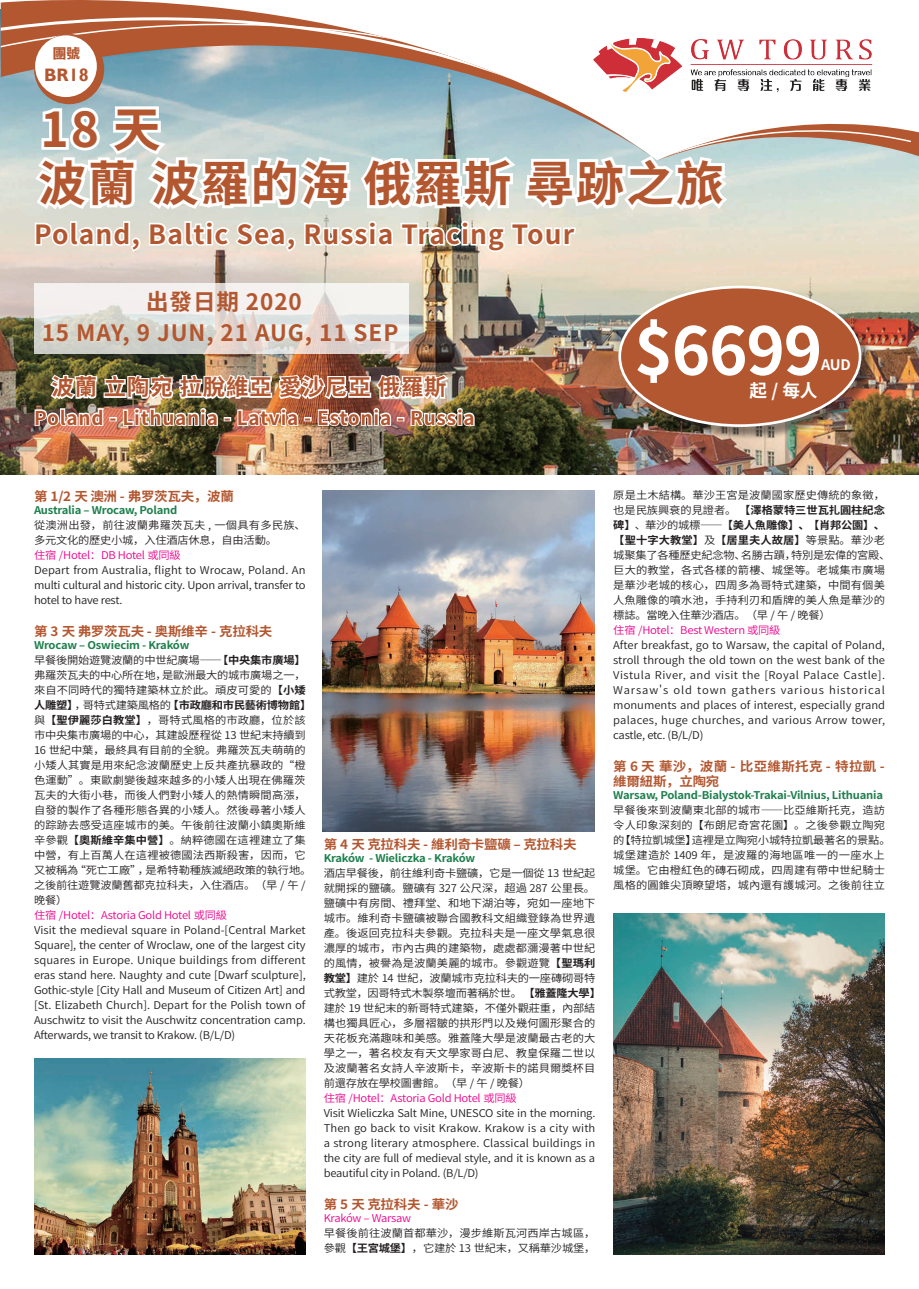
<style>
.page{position:relative;width:919px;height:1289px;background:#fff}
.page>*{position:absolute;margin:0;border:0;box-sizing:border-box;transform-origin:0 0}
.t1{font:700 65.55px "Noto Sans CJ Ksc";color:#fff}
.t2{font:700 48px "Noto Sans CJ Ksc";letter-spacing:.04em;color:#b35730}
.t3{font:700 26.4px "Noto Sans CJ Ksc";letter-spacing:.04em;color:#b35730}
.t4{font:700 22.5px "Noto Sans CJ Ksc";letter-spacing:.04em;color:#b35730}
.t5{font:700 22.35px "Noto Sans CJ Ksc";letter-spacing:.04em;color:#b35730}
.t6{font:700 19.05px "Noto Sans CJ Ksc";letter-spacing:.04em;color:#b35730}
.t7{font:700 18px "Gill Sans";color:#b35730}
.t8{font:700 17.7px "Noto Sans CJ Ksc";color:#fff}
.t9{font:700 14.55px "Noto Sans CJ Ksc";color:#fff}
.t10{font:13.5px "FZLTTHK GBK1 0";color:#b35730}
.t11{font:700 12.9px "Noto Sans CJ Ktc";letter-spacing:-.02em;color:#b35730;scale:1.05 1}
.t12{font:700 12.9px/15px "Noto Sans CJ Ktc";letter-spacing:.025em;color:#b35730;scale:1.05 1}
.t13{font:600 10.65px/15px "Noto Sans CJ Ktc";letter-spacing:.005em;color:#231f20;scale:1.05 1}
.t14{font:600 10.65px "Noto Sans CJ Ktc";letter-spacing:-.02em;color:#ed028c;scale:1.05 1}
.t15{font:700 10.65px "Noto Sans CJ Ktc";letter-spacing:-.02em;color:#1d7f4c;scale:1.05 1}
.s1{font-weight:700;color:#1d7f4c}
.s2{font-weight:700}
</style>
<div class="page">
<img style="left:0;top:10px;width:917px;height:464px">
<svg style="left:1px;top:0;width:30px;height:156px;background:#aa9488"></svg>
<img style="left:34px;top:1058px;width:271px;height:196px">
<img style="left:323px;top:490px;width:271px;height:341px">
<img style="left:613px;top:913px;width:271px;height:341px">
<img style="left:33px;top:372px;width:443px;height:56px">
<svg style="left:34px;top:283px;width:375px;height:71px"></svg>
<div style="left:620px;top:288px;width:254px;height:152px;background:#231f20;opacity:.5"></div>
<div style="left:619px;top:287px;width:241px;height:138px;background:#b35730;border-radius:50%"></div>
<svg style="left:31px;top:0;width:887px;height:254px"></svg>
<p class="t10" style="left:53px;top:46px;width:28px">團號</p>
<h3 class="t7" style="left:44px;top:64px;width:46px">BR18</h3>
<h2 class="t2" style="left:40px;top:102px;width:122px">18 天</h2>
<h2 class="t2" style="left:38px;top:156px;width:687px">波蘭 波羅的海 俄羅斯 尋跡之旅</h2>
<h3 class="t3" style="left:34px;top:219px;width:541px">Poland, Baltic Sea, Russia Tracing Tour</h3>
<h3 class="t4" style="left:146px;top:289px;width:157px">出發日期 2020</h3>
<h3 class="t4" style="left:42px;top:320px;width:358px">15 MAY, 9 JUN, 21 AUG, 11 SEP</h3>
<h3 class="t5" style="left:51px;top:374px;width:396px">波蘭 立陶宛 拉脫維亞 愛沙尼亞 俄羅斯</h3>
<h3 class="t6" style="left:34px;top:407px;width:442px">Poland - Lithuania - Latvia - Estonia - Russia</h3>
<h1 class="t1" style="left:634px;top:314px;width:189px">$6699</h1>
<h3 class="t8" style="left:749px;top:381px;width:69px">起/每人</h3>
<h3 class="t9" style="left:821px;top:356px;width:31px">AUD</h3>
<p class="t11" style="left:34px;top:489px;width:192px">第 1/2 天 澳洲 - 弗罗茨瓦夫，波蘭</p>
<p class="t15" style="left:34px;top:504px;width:138px">Australia – Wrocaw, Poland</p>
<p class="t13" style="left:34px;top:517px;width:260px">從澳洲出發，前往波蘭弗羅茨瓦夫 , 一個具有多民族、多元文化的歷史小城，入住酒店休息，自由活動。</p>
<p class="t14" style="left:34px;top:549px;width:141px">住宿 /Hotel：DB Hotel 或同級</p>
<p class="t13" style="left:34px;top:562px;width:260px;text-align:justify">Depart from Australia, flight to Wrocaw, Poland. An multi cultural and historic city. Upon arrival, transfer to hotel to have rest.</p>
<p class="t11" style="left:34px;top:624px;width:228px">第 3 天 弗罗茨瓦夫 - 奥斯维辛 - 克拉科夫</p>
<p class="t13" style="left:34px;top:637px;width:265px"><span class="s1">Wrocaw – Oswiecim - Kraków<br></span>早餐後開始遊覽波蘭的中世紀廣場——<span class="s2">【中央集市廣場】</span>弗羅茨瓦夫的中心所在地，是歐洲最大的城市廣場之一，來自不同時代的獨特建築林立於此。頑皮可愛的<span class="s2">【小矮人雕塑】</span>，哥特式建築風格的<span class="s2">【市政廳和市民藝術博物館】</span>與<span class="s2">【聖伊麗莎白教堂】</span>，哥特式風格的市政廳，位於該市中央集市廣場的中心，其建設歷程從 13 世紀末持續到<br>16 世紀中葉，最終具有目前的全貌。弗羅茨瓦夫萌萌的小矮人其實是用來紀念波蘭歷史上反共產抗暴政的“橙色運動”。東歐劇變後越來越多的小矮人出現在佛羅茨瓦夫的大街小巷，而後人們對小矮人的熱情瞬間高漲，自發的製作了各種形態各異的小矮人。然後尋著小矮人的踪跡去感受這座城市的美。午後前往波蘭小鎮奧斯維辛參觀<span class="s2">【奧斯維辛集中營】</span>。納粹德國在這裡建立了集中營，有上百萬人在這裡被德國法西斯殺害，因而，它又被稱為“死亡工廠”，是希特勒種族滅絕政策的執行地。之後前往遊覽波蘭舊都克拉科夫，入住酒店。（早 / 午 /晚餐）</p>
<p class="t14" style="left:34px;top:909px;width:185px">住宿 /Hotel：Astoria Gold Hotel 或同級</p>
<p class="t13" style="left:34px;top:923px;width:260px;text-align:justify">Visit the medieval square in Poland-[Central Market Square], the center of Wroclaw, one of the largest city squares in Europe. Unique buildings from different eras stand here. Naughty and cute [Dwarf sculpture], Gothic-style [City Hall and Museum of Citizen Art] and [St. Elizabeth Church]. Depart for the Polish town of Auschwitz to visit the Auschwitz concentration camp.<br>Afterwards, we transit to Krakow. (B/L/D)</p>
<p class="t11" style="left:323px;top:836px;width:242px">第 4 天 克拉科夫 - 維利奇卡鹽礦 – 克拉科夫</p>
<p class="t15" style="left:323px;top:851px;width:146px">Kraków - Wieliczka - Kraków</p>
<p class="t13" style="left:323px;top:865px;width:265px">酒店早餐後，前往維利奇卡鹽礦，它是一個從 13 世紀起就開採的鹽礦。鹽礦有 327 公尺深，超過 287 公里長。鹽礦中有房間、禮拜堂、和地下湖泊等，宛如一座地下城市。維利奇卡鹽礦被聯合國教科文組織登錄為世界遺產。後返回克拉科夫參觀。克拉科夫是一座文學氣息很濃厚的城市，市內古典的建築物，處處都瀰漫著中世紀的風情，被譽為是波蘭美麗的城市。參觀遊覽<span class="s2">【聖瑪利教堂】</span>建於 14 世紀，波蘭城市克拉科夫的一座磚砌哥特式教堂，因哥特式木製祭壇而著稱於世。 <span class="s2">【雅蓋隆大學】</span>建於 19 世紀末的新哥特式建築，不僅外觀莊重，內部結構也獨具匠心，多層褶皺的拱形門以及幾何圖形聚合的天花板充滿趣味和美感。雅蓋隆大學是波蘭最古老的大學之一，著名校友有天文學家哥白尼、教皇保羅二世以及波蘭著名女詩人辛波斯卡，辛波斯卡的諾貝爾獎杯目前還存放在學校圖書館。（早 / 午 / 晚餐）</p>
<p class="t14" style="left:323px;top:1091px;width:185px">住宿 /Hotel：Astoria Gold Hotel 或同級</p>
<p class="t13" style="left:323px;top:1105px;width:260px;text-align:justify">Visit Wieliczka Salt Mine, UNESCO site in the morning.<br>Then go back to visit Krakow. Krakow is a city with a strong literary atmosphere. Classical buildings in the city are full of medieval style, and it is known as a beautiful city in Poland. (B/L/D)</p>
<p class="t11" style="left:323px;top:1196px;width:130px">第 5 天 克拉科夫 - 華沙</p>
<p class="t14" style="left:323px;top:1211px;width:85px">Kraków – Warsaw</p>
<p class="t13" style="left:323px;top:1225px;width:260px">早餐後前往波蘭首都華沙，漫步維斯瓦河西岸古城區，參觀<span class="s2">【王宮城堡】</span>，它建於 13 世紀末，又稱華沙城堡，</p>
<p class="t13" style="left:613px;top:488px;width:265px">原是土木結構。華沙王宮是波蘭國家歷史傳統的象徵，也是民族興衰的見證者。 <span class="s2">【澤格蒙特三世瓦扎圓柱紀念碑】</span>、華沙的城標——<span class="s2">【美人魚雕像】、【肖邦公園】、【聖十字大教堂】</span>及<span class="s2">【居里夫人故居】</span>等景點。華沙老城聚集了各種歷史紀念物、名勝古蹟，特別是宏偉的宮殿、巨大的教堂，各式各樣的箭樓、城堡等。老城集市廣場是華沙老城的核心，四周多為哥特式建築，中間有個美人魚雕像的噴水池，手持利刃和盾牌的美人魚是華沙的標誌。當晚入住華沙酒店。（早 / 午 / 晚餐）</p>
<p class="t14" style="left:613px;top:624px;width:161px">住宿 /Hotel：Best Western 或同級</p>
<p class="t13" style="left:613px;top:638px;width:260px;text-align:justify">After breakfast, go to Warsaw, the capital of Poland, stroll through the old town on the west bank of the Vistula River, and visit the [Royal Palace Castle].<br>Warsaw's old town gathers various historical monuments and places of interest, especially grand palaces, huge churches, and various Arrow tower, castle, etc. (B/L/D)</p>
<p class="t12" style="left:613px;top:759px;width:260px">第 6 天 華沙，波蘭 - 比亞維斯托克 - 特拉凱 -維爾紐斯，立陶宛</p>
<p class="t15" style="left:613px;top:789px;width:258px">Warsaw, Poland-Bialystok-Trakai-Vilnius, Lithuania</p>
<p class="t13" style="left:613px;top:803px;width:265px">早餐後來到波蘭東北部的城市——比亞維斯托克，造訪令人印象深刻的【布朗尼奇宮花園】。之後參觀立陶宛的【特拉凱城堡】這裡是立陶宛小城特拉凱最著名的景點。城堡建造於 1409 年，是波羅的海地區唯一的一座水上城堡。它由橙紅色的磚石砌成，四周建有帶中世紀騎士風格的圓錐尖頂瞭望塔，城內還有護城河。之後前往立</p>
</div>
